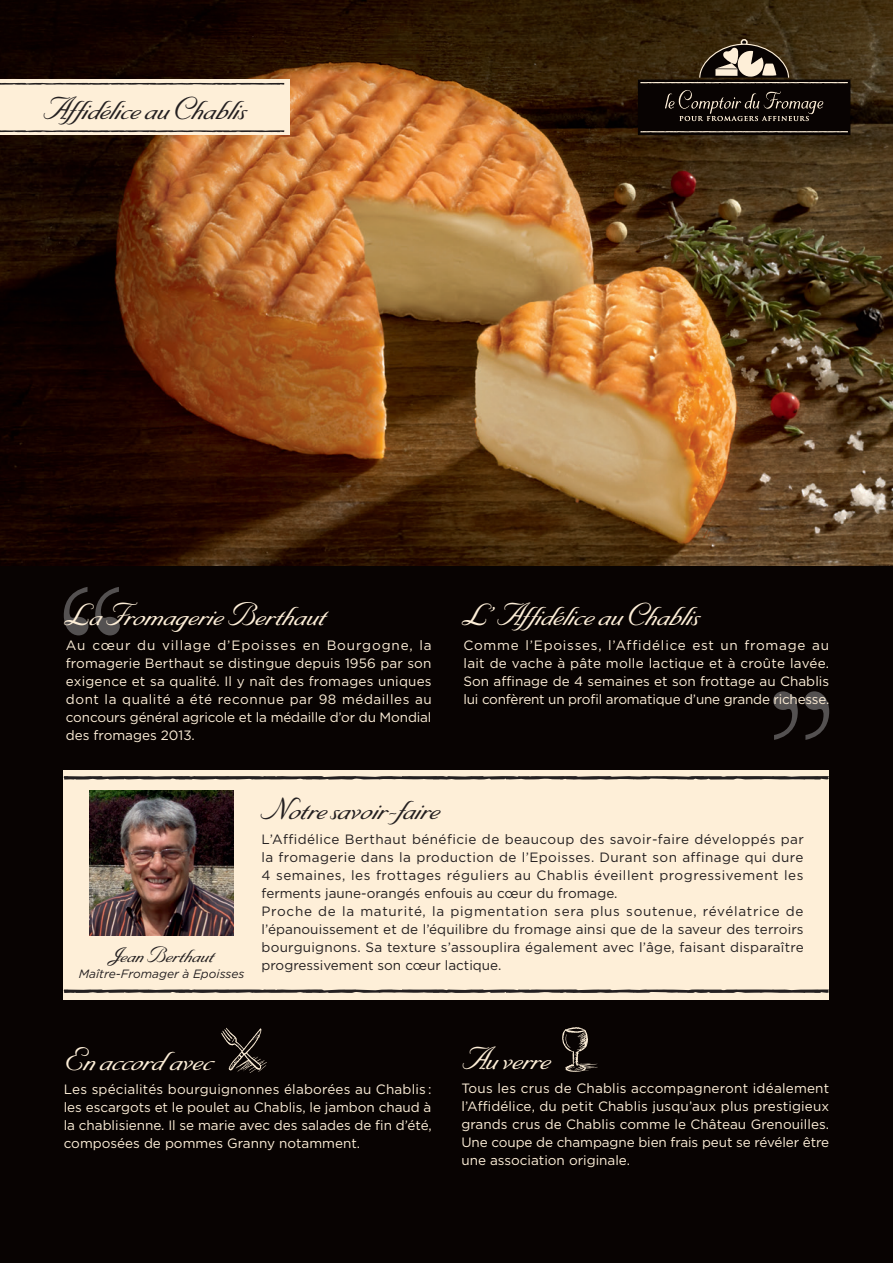
<style>
.page{position:relative;width:893px;height:1263px;background:#fff}
.page>*{position:absolute;margin:0;border:0;box-sizing:border-box;transform-origin:0 0}
.t1{font:500 33px "Byron";color:#feefd8}
.t2{font:500 33px "Byron";color:#231f20}
.t3{font:500 22.5px "Byron";letter-spacing:.005em;color:#231f20}
.t4{font:13.5px/18px "Gotham";letter-spacing:-.005em;color:#feefd8;text-align:justify}
.t5{font:13.5px/18px "Gotham";letter-spacing:.02em;color:#231f20}
.t6{font:italic 12px "Gotham";color:#231f20}
</style>
<div class="page">
<div style="left:0;top:566px;width:893px;height:697px;background:#080302"></div>
<img style="left:0;top:0;width:893px;height:566px">
<div style="left:64px;top:770px;width:765px;height:229px;background:#feefd8"></div>
<svg style="left:64px;top:776px;width:765px;height:4px;background:#58524d"></svg>
<svg style="left:64px;top:989px;width:765px;height:4px;background:#58524d"></svg>
<div style="left:741px;top:39px;width:7px;height:7px;border:3px solid #feefd8;border-radius:50%"></div>
<svg style="left:638px;top:41px;width:212px;height:94px;background:#332a1e"></svg>
<div style="left:0;top:80px;width:289px;height:55px;background:#feefd8"></div>
<svg style="left:0;top:83px;width:285px;height:2px"></svg>
<svg style="left:0;top:130px;width:285px;height:2px"></svg>
<svg style="left:773px;top:691px;width:56px;height:49px"></svg>
<svg style="left:64px;top:587px;width:56px;height:48px"></svg>
<img style="left:221px;top:1028px;width:45px;height:44px">
<img style="left:563px;top:1028px;width:34px;height:44px">
<img style="left:89px;top:791px;width:145px;height:144px">
<h1 class="t2" style="left:43px;top:86px;width:204px">Affidélice au Chablis</h1>
<h1 class="t1" style="left:64px;top:592px;width:263px">La Fromagerie Berthaut</h1>
<p class="t4" style="left:66px;top:636px;width:367px">Au cœur du village d’Epoisses en Bourgogne, la fromagerie Berthaut se distingue depuis 1956 par son exigence et sa qualité. Il y naît des fromages uniques dont la qualité a été reconnue par 98 médailles au concours général agricole et la médaille d’or du Mondial des fromages 2013.</p>
<h1 class="t1" style="left:461px;top:592px;width:239px">L’Affidélice au Chablis</h1>
<p class="t4" style="left:463px;top:636px;width:367px">Comme l’Epoisses, l’Affidélice est un fromage au lait de vache à pâte molle lactique et à croûte lavée.<br>Son affinage de 4 semaines et son frottage au Chablis lui confèrent un profil aromatique d’une grande richesse.</p>
<h2 class="t3" style="left:110px;top:939px;width:105px">Jean Berthaut</h2>
<p class="t6" style="left:79px;top:966px;width:167px">Maître-Fromager à Epoisses</p>
<h1 class="t2" style="left:259px;top:786px;width:181px">Notre savoir-faire</h1>
<p class="t5" style="left:261px;top:829px;width:544px">L’Affidélice Berthaut bénéficie de beaucoup des savoir-faire développés par la fromagerie dans la production de l’Epoisses. Durant son affinage qui dure 4 semaines, les frottages réguliers au Chablis éveillent progressivement les ferments jaune-orangés enfouis au cœur du fromage.<br>Proche de la maturité, la pigmentation sera plus soutenue, révélatrice de l’épanouissement et de l’équilibre du fromage ainsi que de la saveur des terroirs bourguignons. Sa texture s’assouplira également avec l’âge, faisant disparaître progressivement son cœur lactique.</p>
<h1 class="t1" style="left:64px;top:1036px;width:150px">En accord avec</h1>
<p class="t4" style="left:64px;top:1080px;width:370px">Les spécialités bourguignonnes élaborées au Chablis : les escargots et le poulet au Chablis, le jambon chaud à la chablisienne. Il se marie avec des salades de fin d’été, composées de pommes Granny notamment.</p>
<h1 class="t1" style="left:461px;top:1035px;width:90px">Au verre</h1>
<p class="t4" style="left:461px;top:1079px;width:369px">Tous les crus de Chablis accompagneront idéalement l’Affidélice, du petit Chablis jusqu’aux plus prestigieux grands crus de Chablis comme le Château Grenouilles.<br>Une coupe de champagne bien frais peut se révéler être une association originale.</p>
</div>
